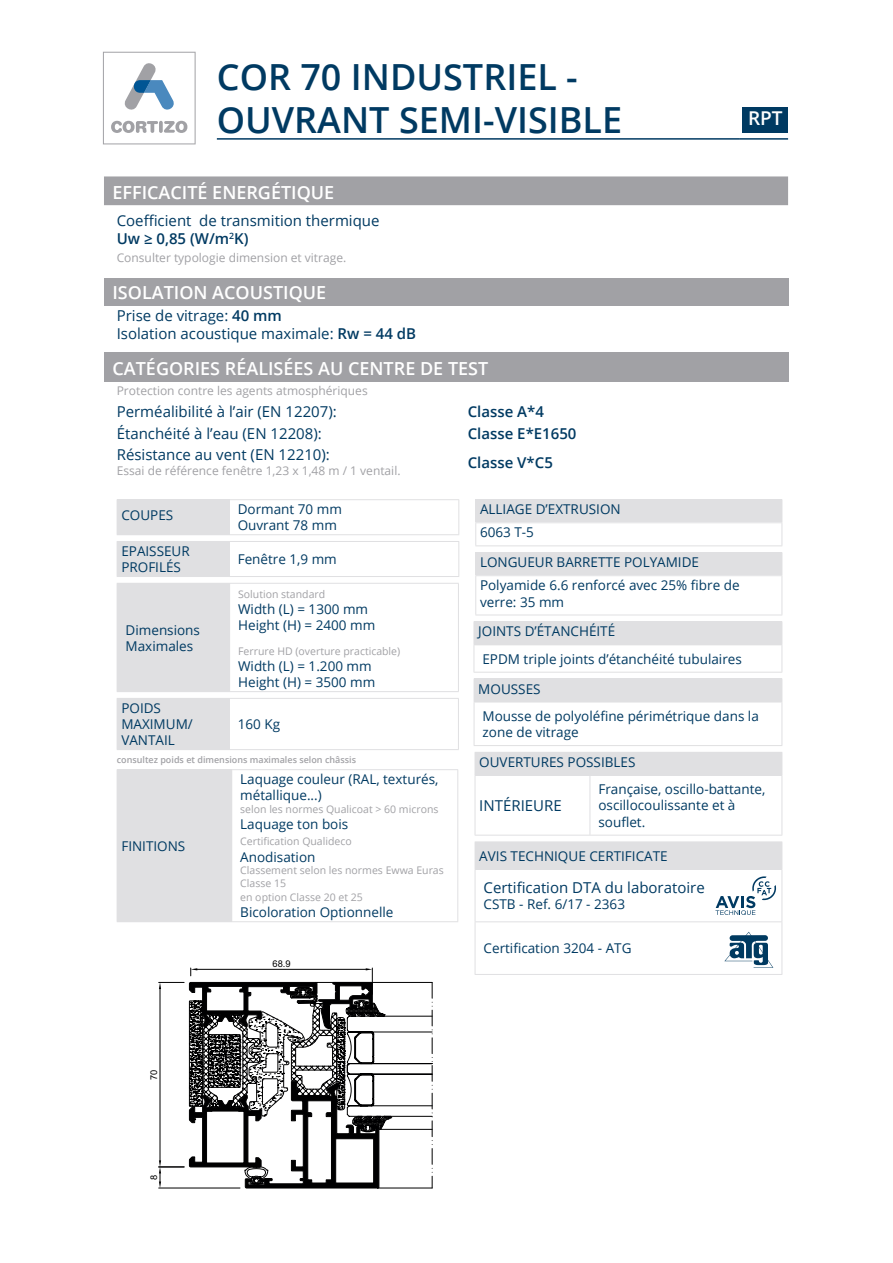
<style>
.page{position:relative;width:893px;height:1263px;background:#fff}
.page>*{position:absolute;margin:0;border:0;box-sizing:border-box;transform-origin:0 0}
.t1{font:600 36px/43.2px "Open Sans";color:#003a62}
.t2{font:600 19.05px "Open Sans";color:#fff}
.t3{font:600 18px "Open Sans";color:#fff}
.t4{font:15px/18px "Open Sans";color:#003a62}
.t5{font:600 15px "Open Sans";color:#003a62}
.t6{font:13.5px/16.2px "Open Sans";color:#003a62}
.t7{font:12px "Open Sans";color:#a1a1a5}
.t8{font:10.5px/12.6px "Open Sans";color:#a1a1a5}
.t9{font:9.3px "Arial";color:#000001}
.t10{font:600 9px "Open Sans";color:#a1a1a5}
.s1{font-weight:600}
</style>
<div class="page">
<svg style="left:103px;top:52px;width:93px;height:92px"></svg>
<div style="left:104px;top:176px;width:684px;height:29px;background:#a1a1a5"></div>
<div style="left:104px;top:278px;width:684px;height:27px;background:#a1a1a5"></div>
<div style="left:104px;top:352px;width:685px;height:29px;background:#a1a1a5"></div>
<div style="left:117px;top:500px;width:112px;height:35px;background:#e0e0e2"></div>
<hr style="left:229px;top:499px;width:230px;height:1px;background:#e0e0e2">
<hr style="left:458px;top:500px;width:1px;height:34px;background:#e0e0e2">
<hr style="left:229px;top:534px;width:230px;height:1px;background:#e0e0e2">
<hr style="left:117px;top:499px;width:112px;height:1px;background:#e0e0e2">
<hr style="left:229px;top:500px;width:1px;height:34px;background:#e0e0e2">
<div style="left:117px;top:541px;width:112px;height:35px;background:#e0e0e2"></div>
<hr style="left:229px;top:541px;width:230px;height:1px;background:#e0e0e2">
<hr style="left:229px;top:542px;width:1px;height:34px;background:#e0e0e2">
<hr style="left:458px;top:542px;width:1px;height:34px;background:#e0e0e2">
<hr style="left:117px;top:576px;width:112px;height:1px;background:#e0e0e2">
<hr style="left:229px;top:576px;width:230px;height:1px;background:#e0e0e2">
<div style="left:117px;top:583px;width:113px;height:109px;background:#e0e0e2"></div>
<hr style="left:230px;top:583px;width:229px;height:1px;background:#e0e0e2">
<hr style="left:458px;top:584px;width:1px;height:107px;background:#e0e0e2">
<hr style="left:230px;top:691px;width:229px;height:1px;background:#e0e0e2">
<div style="left:117px;top:698px;width:112px;height:52px;background:#e0e0e2"></div>
<hr style="left:229px;top:698px;width:230px;height:1px;background:#e0e0e2">
<hr style="left:229px;top:699px;width:1px;height:50px;background:#e0e0e2">
<hr style="left:458px;top:699px;width:1px;height:50px;background:#e0e0e2">
<hr style="left:229px;top:749px;width:230px;height:1px;background:#e0e0e2">
<div style="left:117px;top:770px;width:115px;height:152px;background:#e0e0e2"></div>
<hr style="left:117px;top:769px;width:115px;height:1px;background:#e0e0e2">
<hr style="left:232px;top:769px;width:226px;height:1px;background:#e0e0e2">
<hr style="left:457px;top:770px;width:1px;height:151px;background:#e0e0e2">
<hr style="left:232px;top:921px;width:226px;height:1px;background:#e0e0e2">
<div style="left:476px;top:500px;width:306px;height:23px;background:#e0e0e2"></div>
<hr style="left:475px;top:499px;width:307px;height:1px;background:#e0e0e2">
<svg style="left:475px;top:500px;width:1px;height:45px"></svg>
<svg style="left:782px;top:500px;width:1px;height:45px"></svg>
<hr style="left:475px;top:545px;width:307px;height:1px;background:#e0e0e2">
<div style="left:476px;top:553px;width:306px;height:23px;background:#e0e0e2"></div>
<hr style="left:475px;top:552px;width:307px;height:1px;background:#e0e0e2">
<svg style="left:475px;top:553px;width:1px;height:22px"></svg>
<svg style="left:782px;top:553px;width:1px;height:22px"></svg>
<hr style="left:475px;top:575px;width:307px;height:1px;background:#e0e0e2">
<hr style="left:475px;top:576px;width:1px;height:39px;background:#e0e0e2">
<hr style="left:782px;top:576px;width:1px;height:39px;background:#e0e0e2">
<hr style="left:475px;top:615px;width:307px;height:1px;background:#e0e0e2">
<div style="left:474px;top:622px;width:308px;height:23px;background:#e0e0e2"></div>
<hr style="left:474px;top:621px;width:308px;height:1px;background:#e0e0e2">
<svg style="left:474px;top:645px;width:1px;height:27px"></svg>
<svg style="left:782px;top:622px;width:1px;height:50px"></svg>
<hr style="left:474px;top:672px;width:308px;height:1px;background:#e0e0e2">
<div style="left:474px;top:679px;width:308px;height:23px;background:#e0e0e2"></div>
<hr style="left:474px;top:678px;width:308px;height:1px;background:#e0e0e2">
<svg style="left:782px;top:679px;width:1px;height:23px"></svg>
<hr style="left:474px;top:702px;width:308px;height:1px;background:#e0e0e2">
<hr style="left:474px;top:702px;width:1px;height:43px;background:#e0e0e2">
<hr style="left:782px;top:702px;width:1px;height:43px;background:#e0e0e2">
<hr style="left:474px;top:745px;width:308px;height:1px;background:#e0e0e2">
<div style="left:475px;top:752px;width:307px;height:23px;background:#e0e0e2"></div>
<svg style="left:782px;top:753px;width:1px;height:22px"></svg>
<hr style="left:475px;top:775px;width:115px;height:1px;background:#e0e0e2">
<hr style="left:475px;top:776px;width:1px;height:59px;background:#e0e0e2">
<hr style="left:590px;top:775px;width:192px;height:1px;background:#e0e0e2">
<hr style="left:590px;top:776px;width:1px;height:59px;background:#e0e0e2">
<hr style="left:782px;top:776px;width:1px;height:59px;background:#e0e0e2">
<hr style="left:475px;top:835px;width:115px;height:1px;background:#e0e0e2">
<hr style="left:590px;top:835px;width:192px;height:1px;background:#e0e0e2">
<div style="left:475px;top:842px;width:307px;height:27px;background:#e0e0e2"></div>
<hr style="left:475px;top:841px;width:307px;height:1px;background:#e0e0e2">
<hr style="left:475px;top:869px;width:307px;height:1px;background:#e0e0e2">
<svg style="left:782px;top:842px;width:1px;height:27px"></svg>
<hr style="left:475px;top:870px;width:1px;height:51px;background:#e0e0e2">
<hr style="left:782px;top:870px;width:1px;height:51px;background:#e0e0e2">
<hr style="left:475px;top:921px;width:307px;height:1px;background:#e0e0e2">
<hr style="left:475px;top:922px;width:1px;height:52px;background:#e0e0e2">
<hr style="left:782px;top:922px;width:1px;height:52px;background:#e0e0e2">
<hr style="left:475px;top:974px;width:307px;height:1px;background:#e0e0e2">
<hr style="left:217px;top:138px;width:523px;height:2px;background:#003a62">
<hr style="left:740px;top:138px;width:48px;height:2px;background:#003a62">
<div style="left:743px;top:107px;width:45px;height:26px;background:#003a62"></div>
<svg style="left:715px;top:876px;width:61px;height:39px"></svg>
<svg style="left:724px;top:932px;width:49px;height:36px"></svg>
<hr style="left:159px;top:1188px;width:81px;height:1px;background:#000001">
<svg style="left:159px;top:968px;width:274px;height:220px"></svg>
<h1 class="t1" style="left:217px;top:54px;width:407px">COR 70 INDUSTRIEL -<br>OUVRANT SEMI-VISIBLE</h1>
<h3 class="t3" style="left:112px;top:180px;width:223px">EFFICACITÉ ENERGÉTIQUE</h3>
<p class="t4" style="left:117px;top:212px;width:264px">Coefficient de transmition thermique<br><span class="s1">Uw ≥ 0,85 (W/m</span><sup>2</sup><span class="s1">K)</span></p>
<p class="t7" style="left:117px;top:250px;width:231px">Consulter typologie dimension et vitrage.</p>
<h3 class="t3" style="left:112px;top:280px;width:215px">ISOLATION ACOUSTIQUE</h3>
<p class="t4" style="left:117px;top:306px;width:301px">Prise de vitrage: <span class="s1">40 mm<br></span>Isolation acoustique maximale: <span class="s1">Rw = 44 dB</span></p>
<h3 class="t3" style="left:112px;top:356px;width:377px">CATÉGORIES RÉALISÉES AU CENTRE DE TEST</h3>
<p class="t7" style="left:117px;top:382px;width:253px">Protection contre les agents atmosphériques</p>
<p class="t4" style="left:117px;top:402px;width:222px">Perméalibilité à l’air (EN 12207):</p>
<p class="t5" style="left:468px;top:401px;width:78px">Classe A*4</p>
<p class="t4" style="left:117px;top:424px;width:207px">Étanchéité à l’eau (EN 12208):</p>
<p class="t5" style="left:468px;top:423px;width:110px">Classe E*E1650</p>
<p class="t4" style="left:117px;top:445px;width:215px">Résistance au vent (EN 12210):</p>
<p class="t7" style="left:117px;top:462px;width:285px">Essai de référence fenêtre 1,23 x 1,48 m / 1 ventail.</p>
<p class="t5" style="left:468px;top:452px;width:87px">Classe V*C5</p>
<h2 class="t2" style="left:748px;top:105px;width:36px">RPT</h2>
<p class="t6" style="left:121px;top:507px;width:53px">COUPES</p>
<p class="t6" style="left:238px;top:501px;width:106px">Dormant 70 mm<br>Ouvrant 78 mm</p>
<p class="t6" style="left:121px;top:543px;width:70px">EPAISSEUR<br>PROFILÉS</p>
<p class="t6" style="left:238px;top:551px;width:101px">Fenêtre 1,9 mm</p>
<p class="t6" style="left:126px;top:621px;width:76px">Dimensions<br>Maximales</p>
<p class="t8" style="left:238px;top:587px;width:89px">Solution standard</p>
<p class="t6" style="left:238px;top:601px;width:139px">Width (L) = 1300 mm<br>Height (H) = 2400 mm</p>
<p class="t8" style="left:238px;top:645px;width:164px">Ferrure HD (overture practicable)</p>
<p class="t6" style="left:238px;top:658px;width:139px">Width (L) = 1.200 mm<br>Height (H) = 3500 mm</p>
<p class="t6" style="left:121px;top:700px;width:73px">POIDS<br>MAXIMUM/<br>VANTAIL</p>
<p class="t6" style="left:238px;top:716px;width:44px">160 Kg</p>
<p class="t10" style="left:117px;top:754px;width:241px">consultez poids et dimensions maximales selon châssis</p>
<p class="t6" style="left:121px;top:837px;width:66px">FINITIONS</p>
<p class="t6" style="left:240px;top:771px;width:200px">Laquage couleur (RAL, texturés, métallique...)</p>
<p class="t8" style="left:240px;top:803px;width:200px">selon les normes Qualicoat &gt; 60 microns</p>
<p class="t6" style="left:240px;top:816px;width:110px">Laquage ton bois</p>
<p class="t8" style="left:240px;top:835px;width:113px">Certification Qualideco</p>
<p class="t6" style="left:240px;top:848px;width:77px">Anodisation</p>
<p class="t8" style="left:240px;top:864px;width:205px">Classement selon les normes Ewwa Euras<br>Classe 15</p>
<p class="t8" style="left:240px;top:891px;width:124px">en option Classe 20 et 25</p>
<p class="t6" style="left:240px;top:904px;width:155px">Bicoloration Optionnelle</p>
<p class="t9" style="left:273px;top:957px;width:20px">68.9</p>
<p class="t6" style="left:480px;top:497px;width:142px;line-height:23.1px">ALLIAGE D’EXTRUSION<br>6063 T-5</p>
<p class="t6" style="left:480px;top:550px;width:261px;line-height:23.1px">LONGUEUR BARRETTE POLYAMIDE<br>Polyamide 6.6 renforcé avec 25% fibre de</p>
<p class="t6" style="left:480px;top:593px;width:86px">verre: 35 mm</p>
<p class="t6" style="left:482px;top:617px;width:261px;line-height:27.3px;text-indent:-4px">JOINTS D’ÉTANCHÉITÉ<br>EPDM triple joints d’étanchéité tubulaires</p>
<p class="t6" style="left:483px;top:675px;width:278px;line-height:27.3px;text-indent:-4px">MOUSSES<br>Mousse de polyoléfine périmétrique dans la</p>
<p class="t6" style="left:483px;top:724px;width:98px">zone de vitrage</p>
<p class="t6" style="left:479px;top:753px;width:158px">OUVERTURES POSSIBLES</p>
<p class="t4" style="left:479px;top:796px;width:84px">INTÉRIEURE</p>
<p class="t6" style="left:598px;top:781px;width:168px">Française, oscillo-battante, oscillocoulissante et à souflet.</p>
<p class="t6" style="left:479px;top:847px;width:190px">AVIS TECHNIQUE CERTIFICATE</p>
<p class="t4" style="left:484px;top:878px;width:223px">Certification DTA du laboratoire</p>
<p class="t6" style="left:484px;top:896px;width:143px">CSTB - Ref. 6/17 - 2363</p>
<p class="t6" style="left:484px;top:940px;width:149px">Certification 3204 - ATG</p>
<p class="t9" style="left:148px;top:1080px;width:12px;rotate:-90deg">70</p>
<p class="t9" style="left:148px;top:1180px;width:7px;rotate:-90deg">8</p>
</div>
